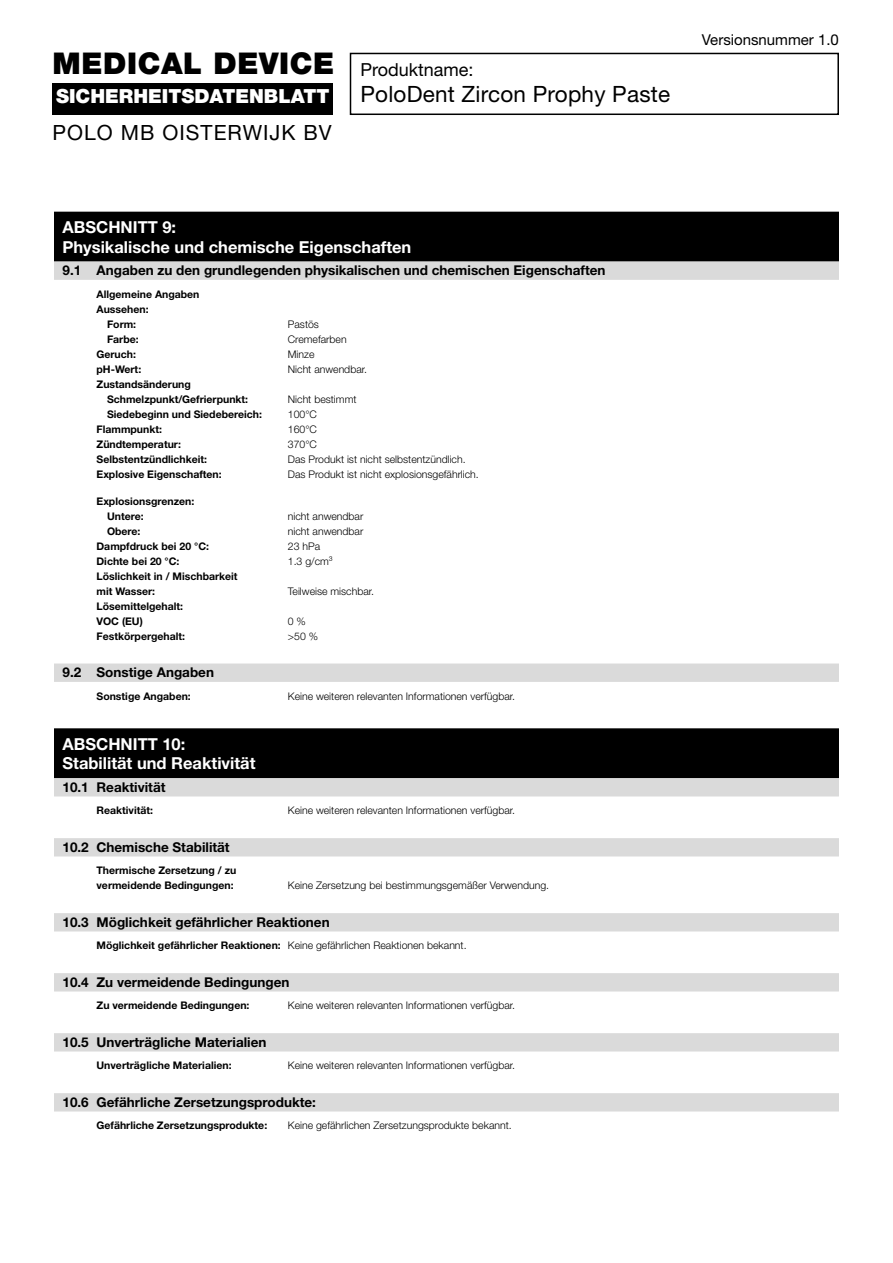
<style>
.page{position:relative;width:893px;height:1263px;background:#fff}
.page>*{position:absolute;margin:0;border:0;box-sizing:border-box;transform-origin:0 0}
.t1{font:900 30px "Helvetica Neue LT Pro";letter-spacing:.02em;color:#000}
.t2{font:22.5px "Helvetica Neue LT Pro";letter-spacing:.01em;color:#000}
.t3{font:21px "Helvetica Neue LT Pro";letter-spacing:.05em;color:#000}
.t4{font:900 19.5px "Helvetica Neue LT Pro";color:#fff}
.t5{font:18px "Helvetica Neue LT Pro";color:#000}
.t6{font:700 16.5px/19.8px "Helvetica Neue LT Pro";color:#fff}
.t7{font:15px "Helvetica Neue LT Pro";color:#000}
.t8{font:700 13.5px "Helvetica Neue LT Pro";color:#000}
.t9{font:300 10.5px "Helvetica Neue LT Pro";color:#000}
.t10{font:700 10.5px/15px "Helvetica Neue LT Pro";color:#000}
.s1{font-weight:700}
</style>
<div class="page">
<div style="left:54px;top:212px;width:785px;height:25px;background:#000"></div>
<div style="left:54px;top:231px;width:785px;height:26px;background:#000"></div>
<div style="left:54px;top:253px;width:785px;height:9px;background:#000"></div>
<div style="left:54px;top:261px;width:785px;height:18px;background:#dadada"></div>
<div style="left:54px;top:275px;width:785px;height:5px;background:#dadada"></div>
<div style="left:54px;top:663px;width:785px;height:18px;background:#dadada"></div>
<div style="left:54px;top:677px;width:785px;height:5px;background:#dadada"></div>
<div style="left:54px;top:728px;width:785px;height:26px;background:#000"></div>
<div style="left:54px;top:748px;width:785px;height:26px;background:#000"></div>
<div style="left:54px;top:769px;width:785px;height:9px;background:#000"></div>
<div style="left:54px;top:778px;width:785px;height:18px;background:#dadada"></div>
<div style="left:54px;top:838px;width:785px;height:18px;background:#dadada"></div>
<div style="left:54px;top:913px;width:785px;height:18px;background:#dadada"></div>
<div style="left:54px;top:973px;width:785px;height:18px;background:#dadada"></div>
<div style="left:54px;top:1033px;width:785px;height:18px;background:#dadada"></div>
<div style="left:54px;top:1093px;width:785px;height:18px;background:#dadada"></div>
<div style="left:350px;top:53px;width:489px;height:62px;border:2px solid #000"></div>
<div style="left:52px;top:83px;width:281px;height:32px;background:#000"></div>
<h1 class="t1" style="left:52px;top:45px;width:283px">MEDICAL DEVICE</h1>
<h3 class="t4" style="left:56px;top:84px;width:275px">SICHERHEITSDATENBLATT</h3>
<h3 class="t3" style="left:52px;top:119px;width:281px">POLO MB OISTERWIJK BV</h3>
<h3 class="t5" style="left:360px;top:59px;width:115px">Produktname:</h3>
<h2 class="t2" style="left:360px;top:80px;width:311px">PoloDent Zircon Prophy Paste</h2>
<h3 class="t7" style="left:702px;top:30px;width:139px">Versionsnummer 1.0</h3>
<h3 class="t6" style="left:62px;top:217px;width:350px">ABSCHNITT 9:<br>Physikalische und chemische Eigenschaften</h3>
<p class="t8" style="left:63px;top:262px;width:544px">9.1 Angaben zu den grundlegenden physikalischen und chemischen Eigenschaften</p>
<p class="t10" style="left:97px;top:286px;width:105px">Allgemeine Angaben</p>
<p class="t10" style="left:97px;top:301px;width:54px">Aussehen:</p>
<p class="t10" style="left:107px;top:316px;width:31px">Form:</p>
<p class="t9" style="left:288px;top:318px;width:33px">Pastös</p>
<p class="t10" style="left:107px;top:331px;width:33px">Farbe:</p>
<p class="t9" style="left:288px;top:333px;width:60px">Cremefarben</p>
<p class="t10" style="left:97px;top:346px;width:41px">Geruch:</p>
<p class="t9" style="left:288px;top:348px;width:28px">Minze</p>
<p class="t10" style="left:97px;top:361px;width:46px">pH-Wert:</p>
<p class="t9" style="left:288px;top:363px;width:81px">Nicht anwendbar.</p>
<p class="t10" style="left:107px;top:376px;width:143px;text-indent:-10px">Zustandsänderung<br>Schmelzpunkt/Gefrierpunkt:</p>
<p class="t9" style="left:288px;top:393px;width:70px">Nicht bestimmt</p>
<p class="t10" style="left:107px;top:406px;width:156px">Siedebeginn und Siedebereich:</p>
<p class="t9" style="left:288px;top:408px;width:31px">100°C</p>
<p class="t10" style="left:97px;top:421px;width:67px">Flammpunkt:</p>
<p class="t9" style="left:288px;top:423px;width:31px">160°C</p>
<p class="t10" style="left:97px;top:436px;width:86px">Zündtemperatur:</p>
<p class="t9" style="left:288px;top:438px;width:31px">370°C</p>
<p class="t10" style="left:97px;top:451px;width:112px">Selbstentzündlichkeit:</p>
<p class="t9" style="left:288px;top:453px;width:179px">Das Produkt ist nicht selbstentzündlich.</p>
<p class="t10" style="left:97px;top:466px;width:127px">Explosive Eigenschaften:</p>
<p class="t9" style="left:288px;top:468px;width:192px">Das Produkt ist nicht explosionsgefährlich.</p>
<p class="t10" style="left:107px;top:493px;width:89px;text-indent:-10px">Explosionsgrenzen:<br>Untere:</p>
<p class="t9" style="left:288px;top:510px;width:77px">nicht anwendbar</p>
<p class="t10" style="left:107px;top:523px;width:35px">Obere:</p>
<p class="t9" style="left:288px;top:525px;width:77px">nicht anwendbar</p>
<p class="t10" style="left:97px;top:538px;width:114px">Dampfdruck bei 20 °C:</p>
<p class="t9" style="left:288px;top:540px;width:34px">23 hPa</p>
<p class="t10" style="left:97px;top:553px;width:84px">Dichte bei 20 °C:</p>
<p class="t9" style="left:288px;top:555px;width:46px">1.3 g/cm³</p>
<p class="t10" style="left:97px;top:568px;width:143px">Löslichkeit in / Mischbarkeit mit Wasser:</p>
<p class="t9" style="left:288px;top:585px;width:88px">Teilweise mischbar.</p>
<p class="t10" style="left:97px;top:598px;width:88px">Lösemittelgehalt:<br>VOC (EU)</p>
<p class="t9" style="left:288px;top:615px;width:20px">0 %</p>
<p class="t10" style="left:97px;top:628px;width:90px">Festkörpergehalt:</p>
<p class="t9" style="left:288px;top:630px;width:32px">&gt;50 %</p>
<p class="t8" style="left:63px;top:664px;width:153px">9.2 Sonstige Angaben</p>
<p class="t10" style="left:97px;top:688px;width:96px">Sonstige Angaben:</p>
<p class="t9" style="left:288px;top:690px;width:229px">Keine weiteren relevanten Informationen verfügbar.</p>
<h3 class="t6" style="left:62px;top:733px;width:195px">ABSCHNITT 10:<br>Stabilität und Reaktivität</h3>
<p class="t8" style="left:63px;top:779px;width:105px">10.1 Reaktivität</p>
<p class="t10" style="left:97px;top:803px;width:58px">Reaktivität:</p>
<p class="t9" style="left:288px;top:804px;width:229px">Keine weiteren relevanten Informationen verfügbar.</p>
<p class="t8" style="left:63px;top:839px;width:169px">10.2 Chemische Stabilität</p>
<p class="t10" style="left:97px;top:863px;width:141px">Thermische Zersetzung / zu vermeidende Bedingungen:</p>
<p class="t9" style="left:288px;top:879px;width:263px">Keine Zersetzung bei bestimmungsgemäßer Verwendung.</p>
<p class="t8" style="left:63px;top:914px;width:269px">10.3 Möglichkeit gefährlicher Reaktionen</p>
<p class="t9" style="left:97px;top:939px;width:372px"><span class="s1">Möglichkeit gefährlicher Reaktionen:</span> Keine gefährlichen Reaktionen bekannt.</p>
<p class="t8" style="left:63px;top:974px;width:229px">10.4 Zu vermeidende Bedingungen</p>
<p class="t10" style="left:97px;top:998px;width:155px">Zu vermeidende Bedingungen:</p>
<p class="t9" style="left:288px;top:999px;width:229px">Keine weiteren relevanten Informationen verfügbar.</p>
<p class="t8" style="left:63px;top:1034px;width:205px">10.5 Unverträgliche Materialien</p>
<p class="t10" style="left:97px;top:1058px;width:137px">Unverträgliche Materialien:</p>
<p class="t9" style="left:288px;top:1059px;width:229px">Keine weiteren relevanten Informationen verfügbar.</p>
<p class="t8" style="left:63px;top:1094px;width:255px">10.6 Gefährliche Zersetzungsprodukte:</p>
<p class="t10" style="left:97px;top:1118px;width:172px">Gefährliche Zersetzungsprodukte:</p>
<p class="t9" style="left:288px;top:1119px;width:225px">Keine gefährlichen Zersetzungsprodukte bekannt.</p>
</div>
